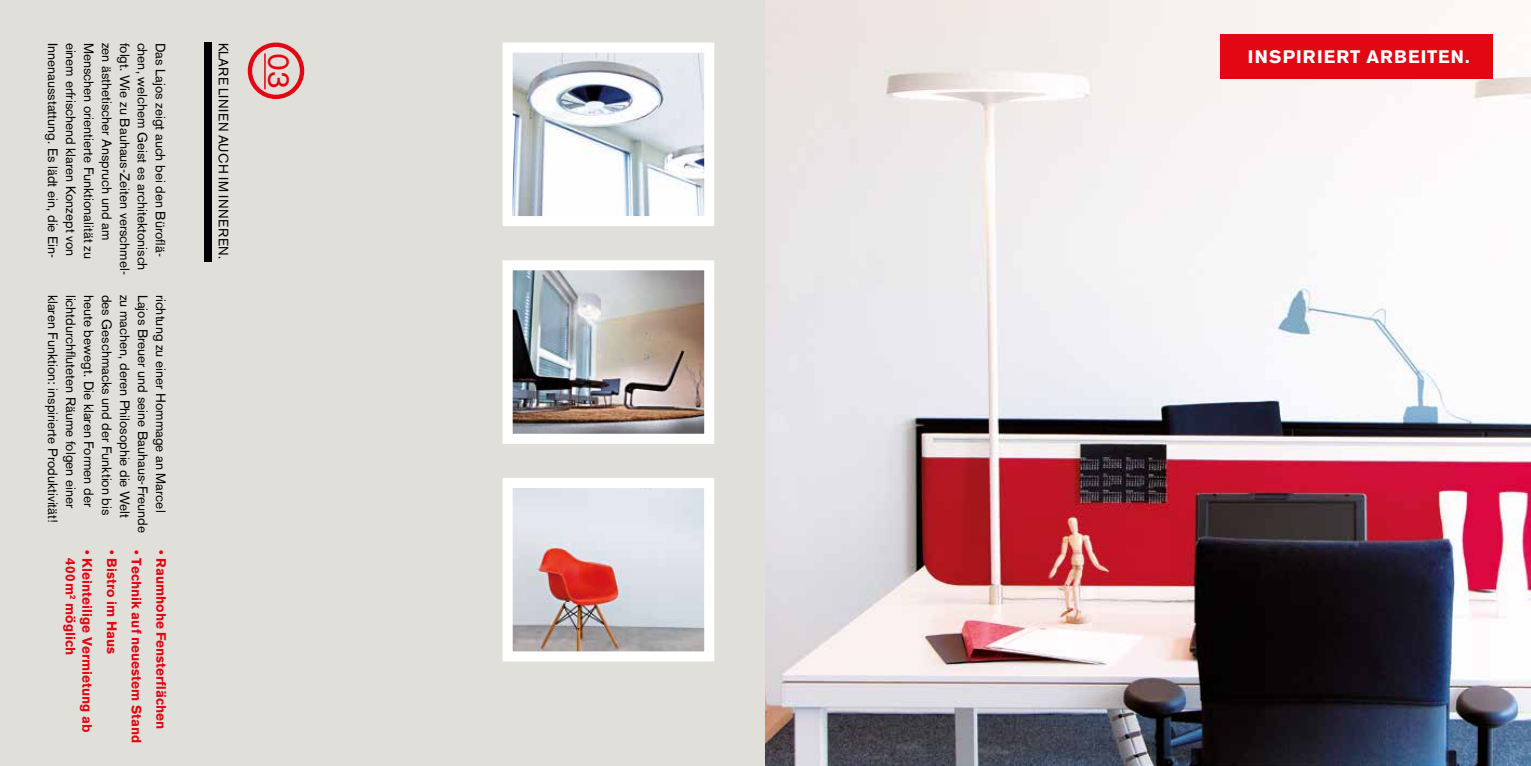
<style>
.page{position:relative;width:1531px;height:766px;background:#fff}
.page>*{position:absolute;margin:0;border:0;box-sizing:border-box;transform-origin:0 0}
.t1{font:30.75px "Akzidenz Grotesk BQ";color:#e30613}
.t2{font:700 18px "Akzidenz Grotesk BQ";letter-spacing:.065em;color:#fff}
.t3{font:13.5px "Akzidenz Grotesk BQ";color:#000}
.t4{font:700 13.5px "Akzidenz Grotesk BQ";color:#e30613}
.t5{font:13.5px "Akzidenz Grotesk BQ";letter-spacing:.04em;color:#000}
</style>
<div class="page">
<div style="left:0;top:0;width:765px;height:765px;background:#e1dfd9"></div>
<div style="left:248px;top:43px;width:56px;height:56px;border:4px solid #e30613;border-radius:50%"></div>
<hr style="left:264px;top:53px;width:2px;height:36px;background:#e30613">
<div style="left:204px;top:43px;width:7px;height:218px;background:#000"></div>
<img style="left:513px;top:488px;width:190px;height:162px">
<div style="left:502px;top:477px;width:212px;height:184px;border:10px solid #fff"></div>
<img style="left:513px;top:54px;width:190px;height:161px">
<img style="left:513px;top:271px;width:190px;height:161px">
<div style="left:502px;top:260px;width:212px;height:183px;border:10px solid #fff"></div>
<img style="left:765px;top:0;width:766px;height:765px">
<div style="left:1220px;top:34px;width:272px;height:45px;background:#e30613"></div>
<p class="t3" style="left:133px;top:43px;width:233px;rotate:90deg">folgt. Wie zu Bauhaus-Zeiten verschmel-</p>
<p class="t3" style="left:151px;top:43px;width:229px;rotate:90deg">chen, welchem Geist es architektonisch</p>
<p class="t3" style="left:61px;top:43px;width:216px;rotate:90deg">Innenausstattung. Es lädt ein, die Ein-</p>
<p class="t3" style="left:79px;top:43px;width:215px;rotate:90deg">einem erfrischend klaren Konzept von</p>
<p class="t3" style="left:97px;top:43px;width:218px;rotate:90deg">Menschen orientierte Funktionalität zu</p>
<p class="t3" style="left:115px;top:43px;width:199px;rotate:90deg">zen ästhetischer Anspruch und am</p>
<p class="t3" style="left:61px;top:294px;width:229px;rotate:90deg">klaren Funktion: inspirierte Produktivität!</p>
<p class="t3" style="left:79px;top:294px;width:215px;rotate:90deg">lichtdurchfluteten Räume folgen einer</p>
<p class="t3" style="left:97px;top:294px;width:214px;rotate:90deg">heute bewegt. Die klaren Formen der</p>
<p class="t3" style="left:115px;top:294px;width:222px;rotate:90deg">des Geschmacks und der Funktion bis</p>
<p class="t3" style="left:133px;top:294px;width:225px;rotate:90deg">zu machen, deren Philosophie die Welt</p>
<p class="t3" style="left:151px;top:294px;width:239px;rotate:90deg">Lajos Breuer und seine Bauhaus-Freunde</p>
<p class="t3" style="left:169px;top:294px;width:219px;rotate:90deg">richtung zu einer Hommage an Marcel</p>
<p class="t4" style="left:95px;top:550px;width:184px;rotate:90deg">• Kleinteilige Vermietung ab</p>
<p class="t4" style="left:120px;top:550px;width:105px;rotate:90deg">• Bistro im Haus</p>
<p class="t4" style="left:144px;top:550px;width:195px;rotate:90deg">• Technik auf neuestem Stand</p>
<p class="t4" style="left:169px;top:550px;width:181px;rotate:90deg">• Raumhohe Fensterflächen</p>
<p class="t3" style="left:169px;top:43px;width:215px;rotate:90deg">Das Lajos zeigt auch bei den Büroflä-</p>
<p class="t5" style="left:232px;top:43px;width:218px;rotate:90deg">KLARE LINIEN AUCH IM INNEREN.</p>
<p class="t4" style="left:78px;top:558px;width:99px;rotate:90deg">400m<sup>2</sup> möglich</p>
<h1 class="t1" style="left:297px;top:53px;width:37px;rotate:90deg">03</h1>
<h2 class="t2" style="left:1248px;top:46px;width:223px">INSPIRIERT ARBEITEN.</h2>
</div>
